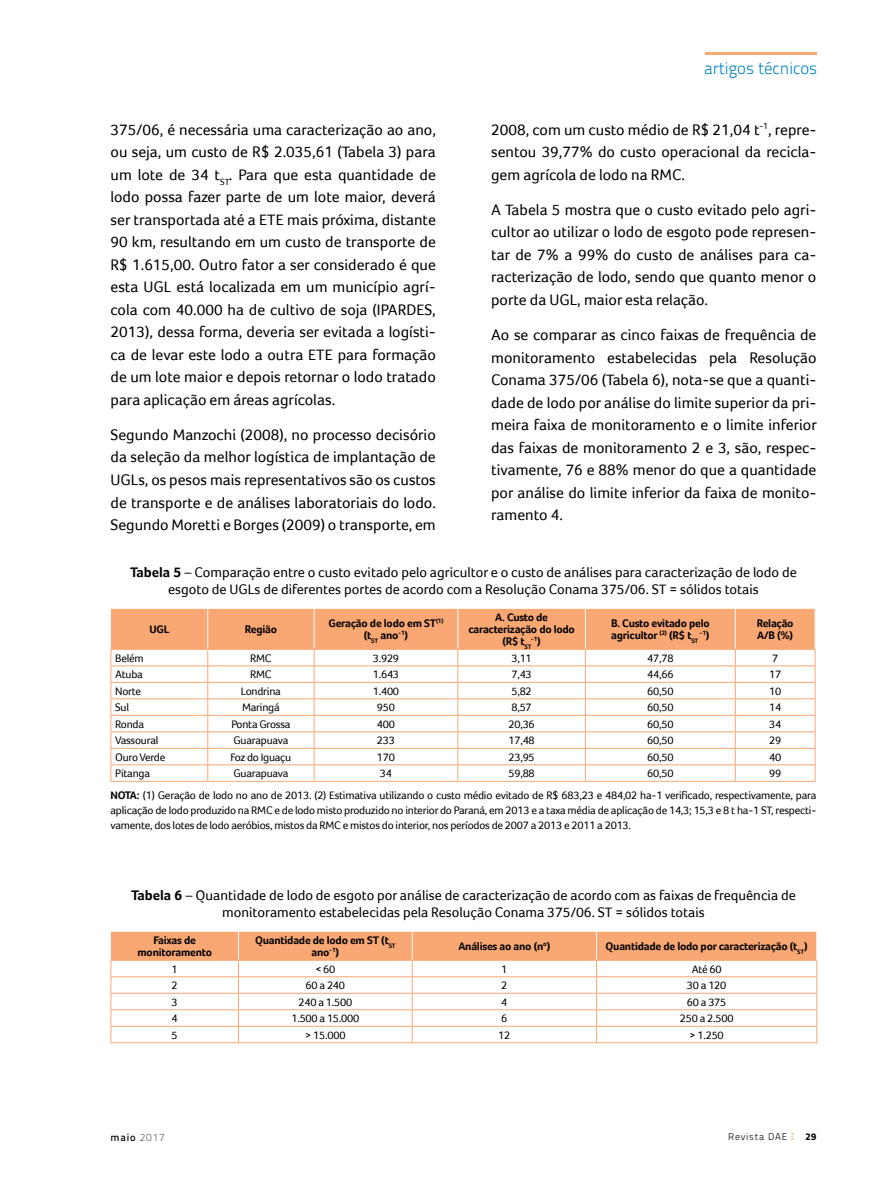
<style>
.page{position:relative;width:893px;height:1191px;background:#fff}
.page>*{position:absolute;margin:0;border:0;box-sizing:border-box;transform-origin:0 0}
.t1{font:300 16.65px "Titillium Text 22 L";color:#0083c6}
.t2{font:15.75px/22.5px "Foco";color:#000;text-align:justify}
.t3{font:14.25px/17.1px "Foco";color:#000;text-align:center}
.t4{font:11.25px/22.2px "Foco";letter-spacing:-.02em;color:#000}
.t5{font:700 11.25px/12px "Foco";letter-spacing:-.02em;color:#000;text-align:center}
.t6{font:500 10.5px "Titillium Text 22 L";color:#000}
.t7{font:300 9.75px "Titillium Text 22 L";letter-spacing:.08em;color:#000}
.t8{font:800 9.75px "Titillium Text 22 L";color:#000}
.t9{font:700 6.6px "Foco";color:#000}
.s1{font-weight:700}
.s2{font-size:11.25px}
.s3{font-weight:100}
</style>
<div class="page">
<svg style="left:111px;top:609px;width:705px;height:172px"></svg>
<hr style="left:111px;top:781px;width:97px;height:1px;background:#f9a773">
<hr style="left:208px;top:781px;width:106px;height:1px;background:#f9a773">
<hr style="left:314px;top:781px;width:144px;height:1px;background:#f9a773">
<hr style="left:458px;top:781px;width:127px;height:1px;background:#f9a773">
<hr style="left:585px;top:781px;width:150px;height:1px;background:#f9a773">
<hr style="left:735px;top:781px;width:80px;height:1px;background:#f9a773">
<svg style="left:111px;top:931px;width:706px;height:111px"></svg>
<hr style="left:111px;top:1042px;width:128px;height:1px;background:#f9a773">
<hr style="left:239px;top:1042px;width:173px;height:1px;background:#f9a773">
<hr style="left:412px;top:1042px;width:184px;height:1px;background:#f9a773">
<hr style="left:596px;top:1042px;width:221px;height:1px;background:#f9a773">
<svg style="left:791px;top:1133px;width:2px;height:6px"></svg>
<hr style="left:705px;top:52px;width:111px;height:3px;background:#f9a773">
<p class="t2" style="left:111px;top:118px;width:327px">375/06, é necessária uma caracterização ao ano, ou seja, um custo de R$ 2.035,61 (Tabela 3) para um lote de 34 t<sub>ST</sub>. Para que esta quantidade de lodo possa fazer parte de um lote maior, deverá ser transportada até a ETE mais próxima, distante 90 km, resultando em um custo de transporte de R$ 1.615,00. Outro fator a ser considerado é que esta UGL está localizada em um município agrí&shy;cola com 40.000 ha de cultivo de soja (IPARDES, 2013), dessa forma, deveria ser evitada a logísti&shy;ca de levar este lodo a outra ETE para formação de um lote maior e depois retornar o lodo tratado para aplicação em áreas agrícolas.</p>
<p class="t2" style="left:111px;top:423px;width:327px">Segundo Manzochi (2008), no processo decisório da seleção da melhor logística de implantação de UGLs, os pesos mais representativos são os custos de transporte e de análises laboratoriais do lodo.<br>Segundo Moretti e Borges (2009) o transporte, em</p>
<p class="t1" style="left:704px;top:56px;width:115px">artigos técnicos</p>
<p class="t2" style="left:491px;top:118px;width:327px">2008, com um custo médio de R$ 21,04 t<sup>-1</sup>, repre&shy;sentou 39,77% do custo operacional da recicla&shy;gem agrícola de lodo na RMC.</p>
<p class="t2" style="left:491px;top:198px;width:327px">A Tabela 5 mostra que o custo evitado pelo agri&shy;cultor ao utilizar o lodo de esgoto pode represen&shy;tar de 7% a 99% do custo de análises para ca&shy;racterização de lodo, sendo que quanto menor o porte da UGL, maior esta relação.</p>
<p class="t2" style="left:491px;top:323px;width:327px">Ao se comparar as cinco faixas de frequência de monitoramento estabelecidas pela Resolução Conama 375/06 (Tabela 6), nota-se que a quanti&shy;dade de lodo por análise do limite superior da pri&shy;meira faixa de monitoramento e o limite inferior das faixas de monitoramento 2 e 3, são, respec&shy;tivamente, 76 e 88% menor do que a quantidade por análise do limite inferior da faixa de monito&shy;ramento 4.</p>
<p class="t3" style="left:130px;top:564px;width:668px"><span class="s1">Tabela 5</span> – Comparação entre o custo evitado pelo agricultor e o custo de análises para caracterização de lodo de esgoto de UGLs de diferentes portes de acordo com a Resolução Conama 375/06. ST = sólidos totais</p>
<p class="t5" style="left:149px;top:623px;width:22px">UGL</p>
<p class="t5" style="left:245px;top:623px;width:34px">Região</p>
<p class="t5" style="left:328px;top:617px;width:117px">Geração de lodo em ST<sup>(1) </sup>(t<sub>ST</sub> ano<sup>-1</sup>)</p>
<p class="t5" style="left:495px;top:611px;width:54px">A. Custo de</p>
<p class="t5" style="left:468px;top:623px;width:108px">caracterização do lodo</p>
<p class="t5" style="left:502px;top:635px;width:31px">(R$ t<sub>ST</sub></p>
<p class="t9" style="left:531px;top:635px;width:11px">-1<span class="s2">)</span></p>
<p class="t9" style="left:700px;top:629px;width:11px">-1<span class="s2">)</span></p>
<p class="t5" style="left:757px;top:617px;width:38px;text-align:left">Relação<br>A/B (%)</p>
<p class="t5" style="left:611px;top:617px;width:100px;text-align:left">B. Custo evitado pelo agricultor <sup>(2)</sup> (R$ t<sub>ST</sub></p>
<p class="t4" style="left:115px;top:646px;width:30px">Belém</p>
<p class="t4" style="left:250px;top:646px;width:23px">RMC</p>
<p class="t4" style="left:373px;top:646px;width:28px">3.929</p>
<p class="t4" style="left:511px;top:646px;width:22px">3,11</p>
<p class="t4" style="left:647px;top:646px;width:28px">47,78</p>
<p class="t4" style="left:772px;top:646px;width:8px">7</p>
<p class="t4" style="left:115px;top:663px;width:29px">Atuba</p>
<p class="t4" style="left:250px;top:663px;width:23px">RMC</p>
<p class="t4" style="left:373px;top:663px;width:28px">1.643</p>
<p class="t4" style="left:511px;top:663px;width:22px">7,43</p>
<p class="t4" style="left:647px;top:663px;width:28px">44,66</p>
<p class="t4" style="left:769px;top:663px;width:14px">17</p>
<p class="t4" style="left:115px;top:679px;width:27px">Norte</p>
<p class="t4" style="left:241px;top:679px;width:42px">Londrina</p>
<p class="t4" style="left:373px;top:679px;width:28px">1.400</p>
<p class="t4" style="left:511px;top:679px;width:22px">5,82</p>
<p class="t4" style="left:647px;top:679px;width:28px">60,50</p>
<p class="t4" style="left:769px;top:679px;width:14px">10</p>
<p class="t4" style="left:115px;top:696px;width:15px">Sul</p>
<p class="t4" style="left:242px;top:696px;width:39px">Maringá</p>
<p class="t4" style="left:377px;top:696px;width:20px">950</p>
<p class="t4" style="left:511px;top:696px;width:22px">8,57</p>
<p class="t4" style="left:647px;top:696px;width:28px">60,50</p>
<p class="t4" style="left:769px;top:696px;width:14px">14</p>
<p class="t4" style="left:115px;top:712px;width:30px">Ronda</p>
<p class="t4" style="left:231px;top:712px;width:61px">Ponta Grossa</p>
<p class="t4" style="left:377px;top:712px;width:20px">400</p>
<p class="t4" style="left:508px;top:712px;width:28px">20,36</p>
<p class="t4" style="left:647px;top:712px;width:28px">60,50</p>
<p class="t4" style="left:769px;top:712px;width:14px">34</p>
<p class="t4" style="left:115px;top:729px;width:45px">Vassoural</p>
<p class="t4" style="left:233px;top:729px;width:56px">Guarapuava</p>
<p class="t4" style="left:377px;top:729px;width:20px">233</p>
<p class="t4" style="left:508px;top:729px;width:28px">17,48</p>
<p class="t4" style="left:647px;top:729px;width:28px">60,50</p>
<p class="t4" style="left:769px;top:729px;width:14px">29</p>
<p class="t4" style="left:115px;top:745px;width:52px">Ouro Verde</p>
<p class="t4" style="left:231px;top:745px;width:62px">Foz do Iguaçu</p>
<p class="t4" style="left:377px;top:745px;width:20px">170</p>
<p class="t4" style="left:508px;top:745px;width:28px">23,95</p>
<p class="t4" style="left:647px;top:745px;width:28px">60,50</p>
<p class="t4" style="left:769px;top:745px;width:14px">40</p>
<p class="t4" style="left:115px;top:762px;width:36px">Pitanga</p>
<p class="t4" style="left:233px;top:762px;width:56px">Guarapuava</p>
<p class="t4" style="left:380px;top:762px;width:14px">34</p>
<p class="t4" style="left:508px;top:762px;width:28px">59,88</p>
<p class="t4" style="left:647px;top:762px;width:28px">60,50</p>
<p class="t4" style="left:111px;top:762px;width:707px;text-indent:659px">99<br><span class="s1">NOTA:</span> (1) Geração de lodo no ano de 2013. (2) Estimativa utilizando o custo médio evitado de R$ 683,23 e 484,02 ha-1 verificado, respectivamente, para</p>
<p class="t4" style="left:111px;top:803px;width:707px;line-height:15px">aplicação de lodo produzido na RMC e de lodo misto produzido no interior do Paraná, em 2013 e a taxa média de aplicação de 14,3; 15,3 e 8 t ha-1 ST, respecti&shy;vamente, dos lotes de lodo aeróbios, mistos da RMC e mistos do interior, nos períodos de 2007 a 2013 e 2011 a 2013.</p>
<p class="t3" style="left:131px;top:886px;width:666px"><span class="s1">Tabela 6</span> – Quantidade de lodo de esgoto por análise de caracterização de acordo com as faixas de frequência de monitoramento estabelecidas pela Resolução Conama 375/06. ST = sólidos totais</p>
<p class="t5" style="left:137px;top:934px;width:76px">Faixas de monitoramento</p>
<p class="t5" style="left:255px;top:934px;width:142px">Quantidade de lodo em ST (t<sub>ST </sub>ano<sup>-1</sup>)</p>
<p class="t5" style="left:458px;top:940px;width:93px">Análises ao ano (n<sup>o</sup>)</p>
<p class="t5" style="left:606px;top:940px;width:204px">Quantidade de lodo por caracterização (t<sub>ST</sub>)</p>
<p class="t4" style="left:172px;top:957px;width:8px">1</p>
<p class="t4" style="left:315px;top:957px;width:22px">&lt; 60</p>
<p class="t4" style="left:501px;top:957px;width:8px">1</p>
<p class="t4" style="left:692px;top:957px;width:31px">Até 60</p>
<p class="t4" style="left:172px;top:974px;width:8px">2</p>
<p class="t4" style="left:306px;top:974px;width:41px">60 a 240</p>
<p class="t4" style="left:501px;top:974px;width:8px">2</p>
<p class="t4" style="left:687px;top:974px;width:41px">30 a 120</p>
<p class="t4" style="left:172px;top:990px;width:8px">3</p>
<p class="t4" style="left:299px;top:990px;width:55px">240 a 1.500</p>
<p class="t4" style="left:501px;top:990px;width:8px">4</p>
<p class="t4" style="left:687px;top:990px;width:41px">60 a 375</p>
<p class="t4" style="left:172px;top:1007px;width:8px">4</p>
<p class="t4" style="left:291px;top:1007px;width:69px">1.500 a 15.000</p>
<p class="t4" style="left:501px;top:1007px;width:8px">6</p>
<p class="t4" style="left:680px;top:1007px;width:55px">250 a 2.500</p>
<p class="t4" style="left:172px;top:1023px;width:8px">5</p>
<p class="t4" style="left:305px;top:1023px;width:42px">&gt; 15.000</p>
<p class="t4" style="left:498px;top:1023px;width:14px">12</p>
<p class="t4" style="left:689px;top:1023px;width:36px">&gt; 1.250</p>
<p class="t6" style="left:111px;top:1129px;width:56px">maio <span class="s3">2017</span></p>
<p class="t7" style="left:728px;top:1129px;width:61px">Revista DAE</p>
<p class="t8" style="left:805px;top:1129px;width:13px">29</p>
</div>
